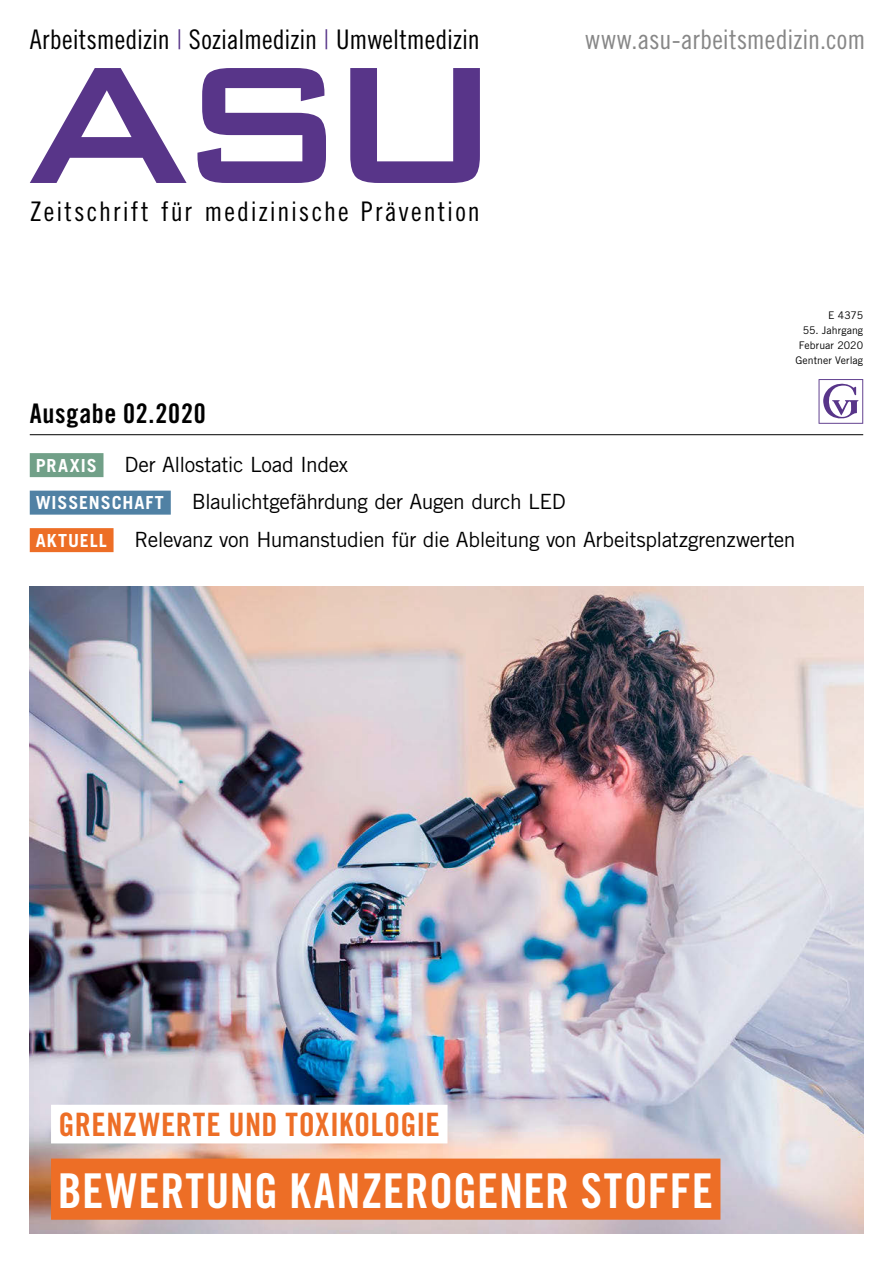
<style>
.page{position:relative;width:893px;height:1263px;background:#fff}
.page>*{position:absolute;margin:0;border:0;box-sizing:border-box;transform-origin:0 0}
.t1{font:48px "Trade Gothic LT Std Bd Cn 20";letter-spacing:.015em;color:#fff}
.t2{font:32.25px "Trade Gothic LT Std Bd Cn 20";letter-spacing:.015em;color:#ed6e26}
.t3{font:27px "Trade Gothic LT Std Cn 18";letter-spacing:.01em;color:#000}
.t4{font:27px "Trade Gothic LT Std Cn 18";letter-spacing:.075em;color:#000}
.t5{font:27px "Trade Gothic LT Std Cn 18";color:#878787}
.t6{font:27px "Trade Gothic LT Std Bd Cn 20";letter-spacing:.03em;color:#000}
.t7{font:21px "Trade Gothic LT Std";letter-spacing:-.02em;color:#000}
.t8{font:700 18px "Trade Gothic LT Std";letter-spacing:.055em;color:#fff}
.t9{font:10.5px/15px "Trade Gothic LT Std";letter-spacing:.005em;color:#000;text-align:right}
.s1{font-family:"Trade Gothic LT Std";font-weight:300;color:#583589}
</style>
<div class="page">
<svg style="left:30px;top:68px;width:450px;height:115px"></svg>
<hr style="left:30px;top:434px;width:833px;height:1px;background:#000">
<svg style="left:819px;top:379px;width:44px;height:45px"></svg>
<img style="left:30px;top:586px;width:833px;height:647px">
<div style="left:51px;top:1105px;width:396px;height:38px;background:#fff"></div>
<div style="left:51px;top:1158px;width:669px;height:62px;background:#ed6e26"></div>
<div style="left:30px;top:453px;width:73px;height:24px;background:#71a088"></div>
<div style="left:30px;top:491px;width:141px;height:24px;background:#5081a4"></div>
<div style="left:30px;top:528px;width:84px;height:24px;background:#ed6e26"></div>
<p class="t3" style="left:30px;top:24px;width:452px">Arbeitsmedizin <span class="s1">|</span> Sozialmedizin <span class="s1">|</span> Umweltmedizin</p>
<p class="t5" style="left:585px;top:24px;width:282px">www.asu-arbeitsmedizin.com</p>
<p class="t4" style="left:30px;top:195px;width:452px">Zeitschrift für medizinische Prävention</p>
<p class="t6" style="left:30px;top:397px;width:178px">Ausgabe 02.2020</p>
<p class="t9" style="left:828px;top:307px;width:37px">E 4375</p>
<p class="t9" style="left:795px;top:322px;width:69px">55. Jahrgang<br>Februar 2020<br>Gentner Verlag</p>
<p class="t8" style="left:36px;top:454px;width:63px">PRAXIS</p>
<p class="t7" style="left:124px;top:452px;width:225px">Der Allostatic Load Index</p>
<p class="t8" style="left:36px;top:492px;width:130px">WISSENSCHAFT</p>
<p class="t7" style="left:192px;top:489px;width:376px">Blaulichtgefährdung der Augen durch LED</p>
<p class="t8" style="left:36px;top:529px;width:73px">AKTUELL</p>
<p class="t7" style="left:135px;top:527px;width:662px">Relevanz von Humanstudien für die Ableitung von Arbeitsplatzgrenzwerten</p>
<h2 class="t2" style="left:59px;top:1105px;width:383px">GRENZWERTE UND TOXIKOLOGIE</h2>
<h1 class="t1" style="left:58px;top:1161px;width:657px">BEWERTUNG KANZEROGENER STOFFE</h1>
</div>
